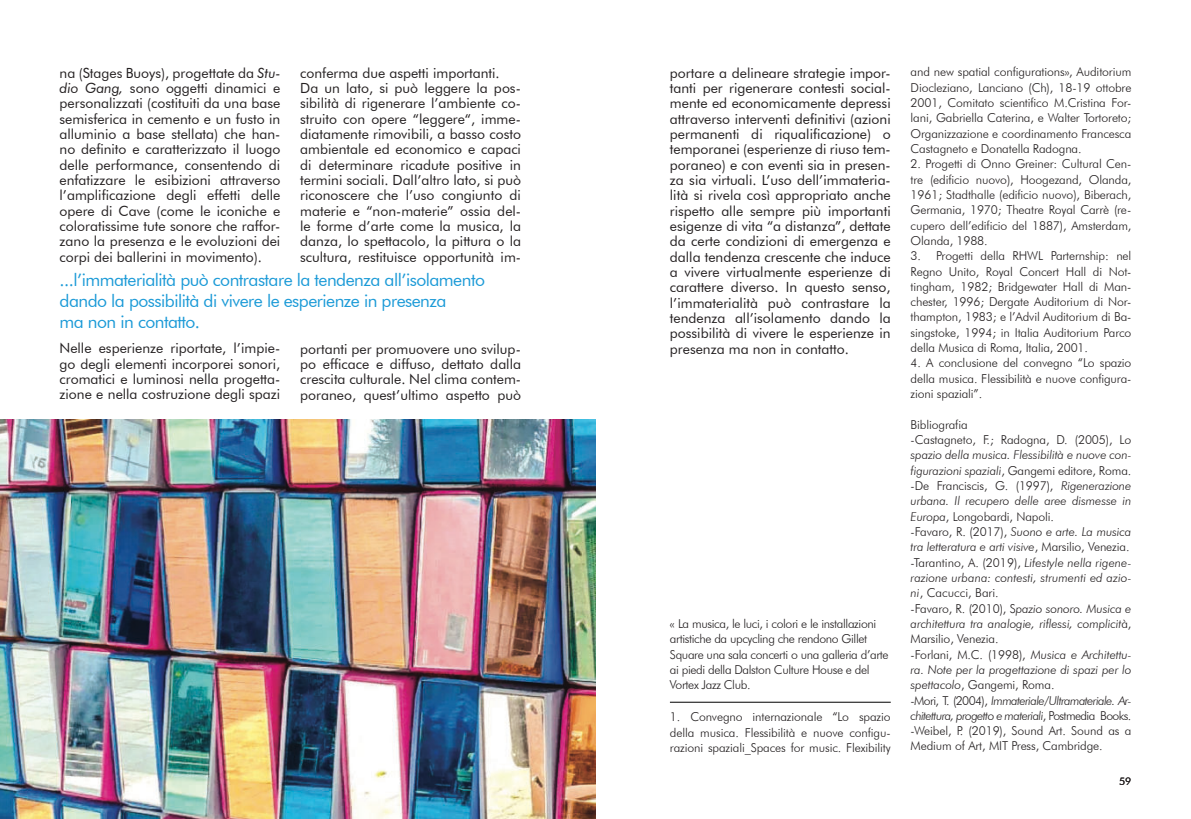
<style>
.page{position:relative;width:1191px;height:819px;background:#fff}
.page>*{position:absolute;margin:0;border:0;box-sizing:border-box;transform-origin:0 0}
.t1{font:17.5px/21px "Futura BT";letter-spacing:-.03em;color:#1b9ad7}
.t2{font:14px/15.4px "Futura BT";color:#231f20;text-align:justify}
.t3{font:300 12.25px/15.4px "Futura BT";letter-spacing:-.01em;color:#231f20;text-align:justify}
.t4{font:italic 300 12.25px/15.4px "Futura BT";letter-spacing:-.01em;color:#231f20}
.t5{font:300 12.25px/15.4px "Futura BT";letter-spacing:-.03em;color:#231f20}
.t6{font:10.5px "Futura BT";color:#231f20}
.s1{font-style:italic}
.s2{font-style:normal}
</style>
<div class="page">
<hr style="left:670px;top:701px;width:220px;height:1px;background:#000">
<img style="left:0;top:419px;width:595px;height:400px">
<p class="t2" style="left:60px;top:66px;width:222px">na (Stages Buoys), progettate da <span class="s1">Stu&shy;dio Gang,</span> sono oggetti dinamici e personalizzati (costituiti da una base semisferica in cemento e un fusto in alluminio a base stellata) che han&shy;no definito e caratterizzato il luogo delle performance, consentendo di enfatizzare le esibizioni attraverso l’amplificazione degli effetti delle opere di Cave (come le iconiche e coloratissime tute sonore che raffor&shy;zano la presenza e le evoluzioni dei corpi dei ballerini in movimento).</p>
<p class="t2" style="left:300px;top:66px;width:222px;text-align:left">conferma due aspetti importanti.<br>Da un lato, si può leggere la pos&shy;sibilità di rigenerare l’ambiente co&shy;struito con opere “leggere“, imme&shy;diatamente rimovibili, a basso costo ambientale ed economico e capaci di determinare ricadute positive in termini sociali. Dall’altro lato, si può riconoscere che l’uso congiunto di materie e “non-materie” ossia del&shy;le forme d’arte come la musica, la danza, lo spettacolo, la pittura o la scultura, restituisce opportunità im-</p>
<p class="t1" style="left:60px;top:271px;width:427px">...l’immaterialità può contrastare la tendenza all’isolamento dando la possibilità di vivere le esperienze in presenza<br>ma non in contatto.</p>
<p class="t2" style="left:60px;top:342px;width:222px">Nelle esperienze riportate, l’impie&shy;go degli elementi incorporei sonori, cromatici e luminosi nella progetta&shy;zione e nella costruzione degli spazi</p>
<p class="t2" style="left:300px;top:342px;width:222px">portanti per promuovere uno svilup&shy;po efficace e diffuso, dettato dalla crescita culturale. Nel clima contem&shy;poraneo, quest’ultimo aspetto può</p>
<p class="t2" style="left:670px;top:66px;width:222px">portare a delineare strategie impor&shy;tanti per rigenerare contesti social&shy;mente ed economicamente depressi attraverso interventi definitivi (azioni permanenti di riqualificazione) o temporanei (esperienze di riuso tem&shy;poraneo) e con eventi sia in presen&shy;za sia virtuali. L’uso dell’immateria&shy;lità si rivela così appropriato anche rispetto alle sempre più importanti esigenze di vita “a distanza”, dettate da certe condizioni di emergenza e dalla tendenza crescente che induce a vivere virtualmente esperienze di carattere diverso. In questo senso, l’immaterialità può contrastare la tendenza all’isolamento dando la possibilità di vivere le esperienze in presenza ma non in contatto.</p>
<p class="t5" style="left:670px;top:617px;width:220px">« La musica, le luci, i colori e le installazioni artistiche da upcycling che rendono Gillet Square una sala concerti o una galleria d’arte ai piedi della Dalston Culture House e del Vortex Jazz Club.</p>
<p class="t3" style="left:670px;top:710px;width:222px">1. Convegno internazionale “Lo spazio della musica. Flessibilità e nuove configu&shy;razioni spaziali_Spaces for music. Flexibility</p>
<p class="t3" style="left:910px;top:65px;width:222px">and new spatial configurations», Auditorium Diocleziano, Lanciano (Ch), 18-19 ottobre 2001, Comitato scientifico M.Cristina For&shy;lani, Gabriella Caterina, e Walter Tortoreto; Organizzazione e coordinamento Francesca Castagneto e Donatella Radogna.</p>
<p class="t3" style="left:910px;top:157px;width:222px">2. Progetti di Onno Greiner: Cultural Cen&shy;tre (edificio nuovo), Hoogezand, Olanda, 1961; Stadthalle (edificio nuovo), Biberach, Germania, 1970; Theatre Royal Carrè (re&shy;cupero dell’edificio del 1887), Amsterdam, Olanda, 1988.</p>
<p class="t3" style="left:910px;top:249px;width:222px">3. Progetti della RHWL Parternship: nel Regno Unito, Royal Concert Hall di Not&shy;tingham, 1982; Bridgewater Hall di Man&shy;chester, 1996; Dergate Auditorium di Nor&shy;thampton, 1983; e l’Advil Auditorium di Ba&shy;singstoke, 1994; in Italia Auditorium Parco della Musica di Roma, Italia, 2001.</p>
<p class="t3" style="left:910px;top:356px;width:222px">4. A conclusione del convegno “Lo spazio della musica. Flessibilità e nuove configura&shy;zioni spaziali”.</p>
<p class="t4" style="left:910px;top:417px;width:222px"><span class="s2">Bibliografia<br>-Castagneto, F.; Radogna, D. (2005), L</span>o spazio della musica. Flessibilità e nuove con&shy;figurazioni spaziali<span class="s2">, Gangemi editore, Roma. -De Franciscis, G. (1997),</span> Rigenerazione urbana. Il recupero delle aree dismesse in Europa<span class="s2">, Longobardi, Napoli.<br>-Favaro, R. (2017),</span> Suono e arte. La musica tra letteratura e arti visive<span class="s2">, Marsilio, Venezia. -Tarantino, A. (2019),</span> Lifestyle nella rigene&shy;razione urbana: contesti, strumenti ed azio&shy;ni<span class="s2">, Cacucci, Bari.<br>-Favaro, R. (2010), S</span>pazio sonoro. Musica e architettura tra analogie, riflessi, complicit<span class="s2">à, Marsilio, Venezia.<br>-Forlani, M.C. (1998),</span> Musica e Architettu&shy;ra. Note per la progettazione di spazi per lo spettacolo<span class="s2">, Gangemi, Roma.<br>-Mori, T. (2004),</span> Immateriale/Ultramateriale. Ar&shy;chitettura, progetto e materiali<span class="s2">, Postmedia Books. -Weibel, P. (2019), Sound Art. Sound as a Medium of Art, MIT Press, Cambridge.</span></p>
<p class="t6" style="left:1119px;top:776px;width:14px">59</p>
</div>
